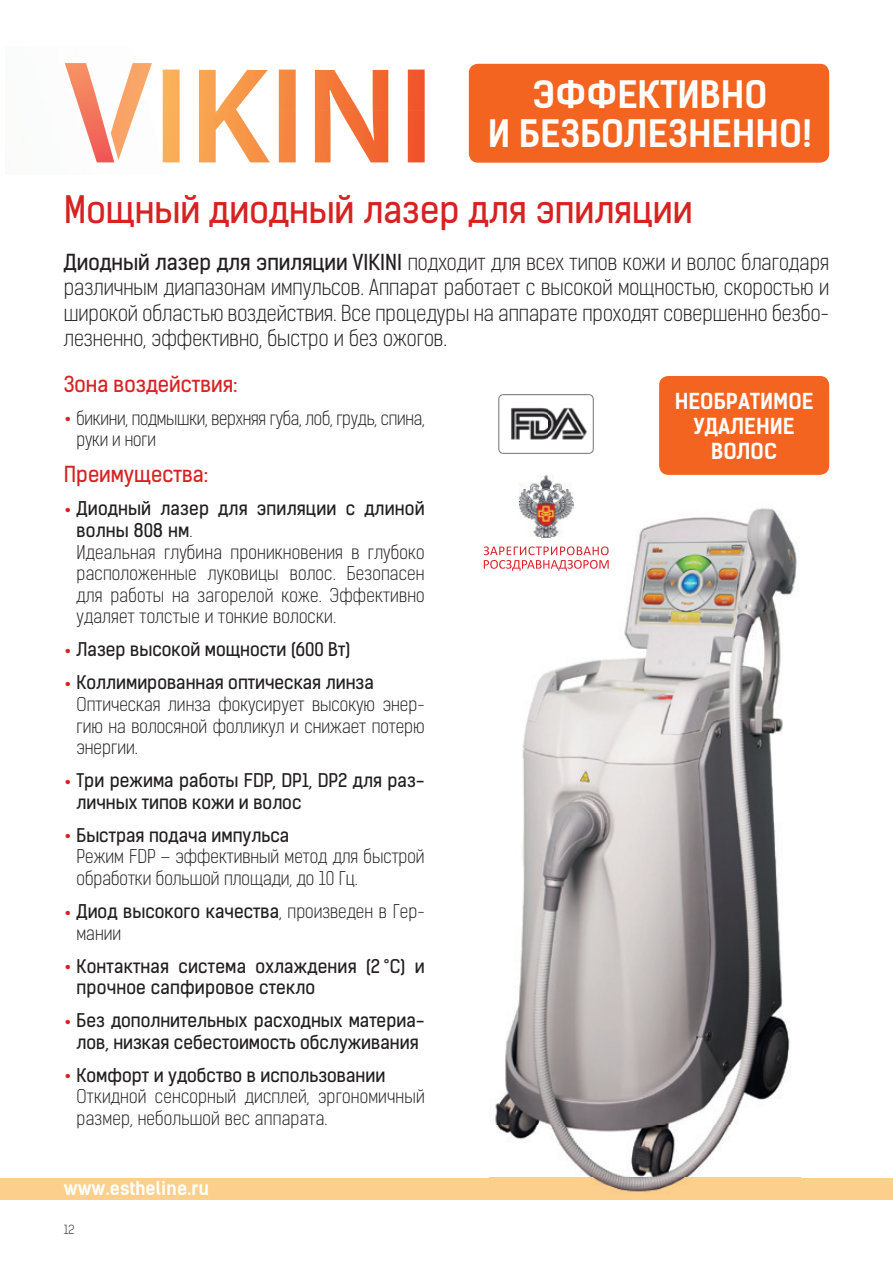
<style>
.page{position:relative;width:893px;height:1263px;background:#fff}
.page>*{position:absolute;margin:0;border:0;box-sizing:border-box;transform-origin:0 0}
.t1{font:36px "Kelson Sans Regular RU";color:#d72222}
.t2{font:36px/39px "Kelson Sans Bold RU";color:#fff;text-align:center}
.t3{font:21px/25.2px "Kelson Sans Light RU";color:#231f20;text-align:justify}
.t4{font:21px "Kelson Sans Regular RU";color:#d72222}
.t5{font:21px/25.2px "Kelson Sans Bold RU";color:#fff;text-align:center}
.t6{font:18px/21.6px "Kelson Sans Light RU";color:#231f20}
.t7{font:18px/21.6px "Kelson Sans Regular RU";color:#231f20}
.t8{font:18px "Kelson Sans Bold RU";color:#fff}
.t9{font:12px "Kelson Sans Light RU";color:#231f20}
.s1{font-family:"Kelson Sans Regular RU"}
.s2{font-family:"Kelson Sans Bold RU";font-size:21px;color:#d72222}
.s3{font-family:"Kelson Sans Light RU"}
</style>
<div class="page">
<img style="left:64px;top:63px;width:361px;height:100px">
<svg style="left:65px;top:63px;width:87px;height:99px"></svg>
<div style="left:163px;top:70px;width:17px;height:92px;background:#fab058"></div>
<svg style="left:199px;top:70px;width:71px;height:92px"></svg>
<div style="left:408px;top:70px;width:17px;height:92px;background:#f0552b"></div>
<div style="left:279px;top:70px;width:17px;height:92px;background:#f5873f"></div>
<svg style="left:315px;top:70px;width:73px;height:92px"></svg>
<div style="left:470px;top:65px;width:358px;height:97px;background:#f36421;border-radius:9px"></div>
<div style="left:469px;top:64px;width:360px;height:99px;border:2px solid #f36421;border-radius:9px"></div>
<div style="left:660px;top:377px;width:168px;height:97px;background:#f36421;border-radius:9px"></div>
<div style="left:659px;top:376px;width:170px;height:99px;border:2px solid #f36421;border-radius:9px"></div>
<div style="left:0;top:1178px;width:893px;height:21px;background:#fdcf8c"></div>
<img style="left:489px;top:503px;width:311px;height:689px">
<svg style="left:498px;top:394px;width:96px;height:60px"></svg>
<img style="left:509px;top:407px;width:79px;height:34px">
<svg style="left:484px;top:546px;width:125px;height:25px"></svg>
<img style="left:519px;top:475px;width:54px;height:63px">
<h1 class="t2" style="left:488px;top:75px;width:326px">ЭФФЕКТИВНО<br>И БЕЗБОЛЕЗНЕННО!</h1>
<h1 class="t1" style="left:64px;top:188px;width:630px">Мощный диодный лазер для эпиляции</h1>
<p class="t3" style="left:64px;top:250px;width:767px"><span class="s1">Диодный лазер для эпиляции VIKINI</span> подходит для всех типов кожи и волос благодаря различным диапазонам импульсов. Аппарат работает с высокой мощностью, скоростью и широкой областью воздействия. Все процедуры на аппарате проходят совершенно безбо&shy;лезненно, эффективно, быстро и без ожогов.</p>
<p class="t4" style="left:64px;top:371px;width:175px">Зона воздействия:</p>
<p class="t6" style="left:77px;top:408px;width:350px;text-indent:-13px"><span class="s2">•</span> бикини, подмышки, верхняя губа, лоб, грудь, спина, руки и ноги</p>
<p class="t4" style="left:64px;top:462px;width:146px">Преимущества:</p>
<p class="t7" style="left:77px;top:498px;width:350px;text-indent:-13px"><span class="s2">•</span> Диодный лазер для эпиляции с длиной волны 808 нм<span class="s3">.</span></p>
<p class="t6" style="left:77px;top:541px;width:350px;text-align:justify">Идеальная глубина проникновения в глубоко расположенные луковицы волос. Безопасен для работы на загорелой коже. Эффективно удаляет толстые и тонкие волоски.</p>
<p class="t7" style="left:64px;top:639px;width:288px"><span class="s2">•</span> Лазер высокой мощности (600 Вт)</p>
<p class="t7" style="left:64px;top:672px;width:311px"><span class="s2">•</span> Коллимированная оптическая линза</p>
<p class="t6" style="left:77px;top:694px;width:350px;text-align:justify">Оптическая линза фокусирует высокую энер&shy;гию на волосяной фолликул и снижает потерю энергии.</p>
<p class="t7" style="left:77px;top:770px;width:350px;text-indent:-13px"><span class="s2">•</span> Три режима работы FDP, DP1, DP2 для раз&shy;личных типов кожи и волос</p>
<p class="t7" style="left:64px;top:824px;width:227px"><span class="s2">•</span> Быстрая подача импульса</p>
<p class="t6" style="left:77px;top:846px;width:350px">Режим FDP – эффективный метод для быстрой обработки большой площади, до 10 Гц.</p>
<p class="t7" style="left:64px;top:900px;width:362px"><span class="s2">•</span> Диод высокого качества<span class="s3">, произведен в Гер-</span></p>
<p class="t6" style="left:77px;top:922px;width:46px">мании</p>
<p class="t7" style="left:77px;top:955px;width:350px;text-indent:-13px"><span class="s2">•</span> Контактная система охлаждения (2 °С) и прочное сапфировое стекло</p>
<p class="t7" style="left:64px;top:1010px;width:362px;text-align:center"><span class="s2">•</span> Без дополнительных расходных материа&shy;лов, низкая себестоимость обслуживания</p>
<p class="t7" style="left:64px;top:1064px;width:323px"><span class="s2">•</span> Комфорт и удобство в использовании</p>
<p class="t6" style="left:77px;top:1086px;width:350px">Откидной сенсорный дисплей, эргономичный размер, небольшой вес аппарата.</p>
<p class="t5" style="left:675px;top:388px;width:140px">НЕОБРАТИМОЕ<br>УДАЛЕНИЕ<br>ВОЛОС</p>
<p class="t8" style="left:64px;top:1177px;width:147px">www.estheline.ru</p>
<p class="t9" style="left:64px;top:1222px;width:12px">12</p>
</div>
